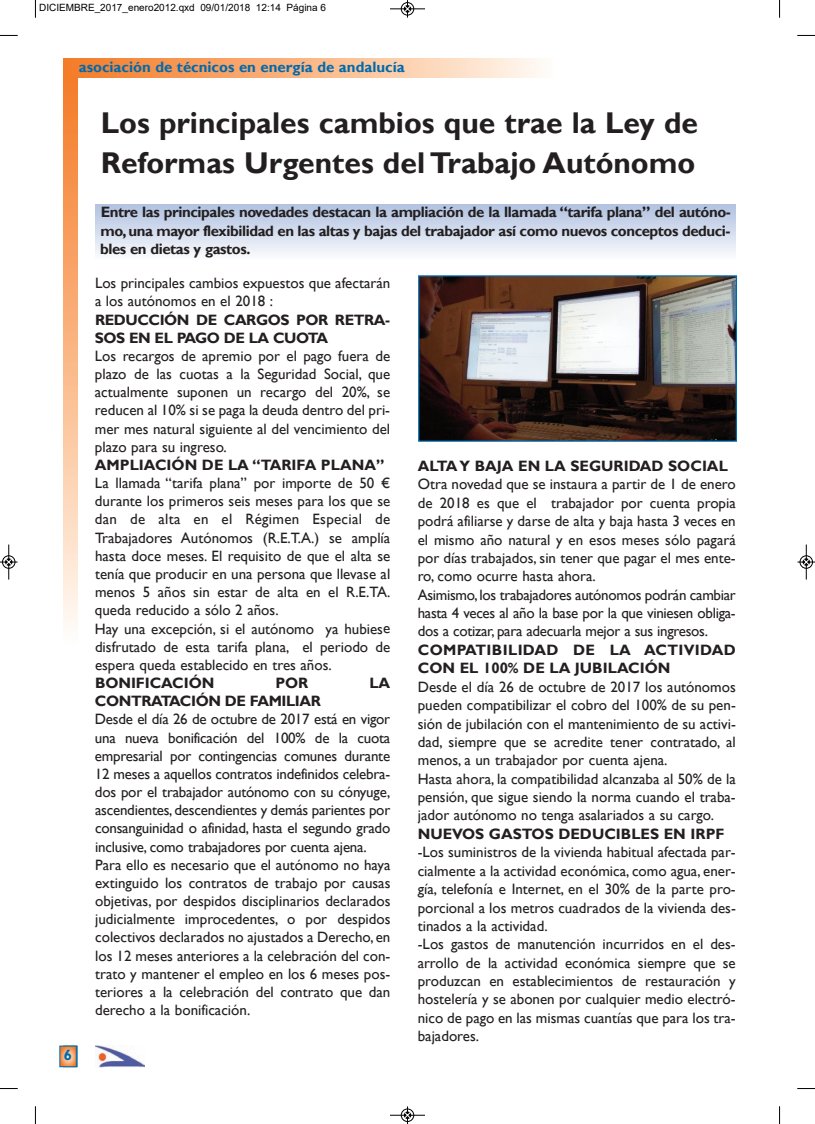
<style>
.page{position:relative;width:815px;height:1124px;background:#fff}
.page>*{position:absolute;margin:0;border:0;box-sizing:border-box;transform-origin:0 0}
.t1{font:700 30px/40px "Gill Sans";color:#231f20}
.t2{font:15px/18.1px "Gill Sans";color:#231f20}
.t3{font:700 15px/18px "Gill Sans";letter-spacing:-.025em;color:#231f20}
.t4{font:700 15px/18.4px "Gill Sans";color:#231f20}
.t5{font:700 15px "Gill Sans";color:#006aad}
.t6{font:700 15px "Gill Sans";letter-spacing:-.005em;color:#231f20}
.t7{font:10px "Arial";color:#000}
</style>
<div class="page">
<img style="left:95px;top:1045px;width:49px;height:21px">
<svg style="left:62px;top:1047px;width:13px;height:17px"></svg>
<div style="left:60px;top:1045px;width:17px;height:21px;border:1px solid #006aad"></div>
<div style="left:63px;top:59px;width:490px;height:19px;background:linear-gradient(to right,#f47822,#fff9f1)"></div>
<svg style="left:63px;top:78px;width:14px;height:549px;background:#f9b787"></svg>
<div style="left:96px;top:205px;width:640px;height:54px;background:linear-gradient(to bottom,#b1c2e0,#f8fafd)"></div>
<img style="left:420px;top:277px;width:315px;height:162px">
<div style="left:418px;top:275px;width:319px;height:166px;border:1px solid #006aad"></div>
<svg style="left:35px;top:0;width:1px;height:18px"></svg>
<svg style="left:0;top:35px;width:18px;height:1px"></svg>
<svg style="left:779px;top:0;width:1px;height:18px"></svg>
<svg style="left:797px;top:35px;width:18px;height:1px"></svg>
<svg style="left:35px;top:1106px;width:1px;height:17px"></svg>
<svg style="left:0;top:1088px;width:18px;height:1px"></svg>
<svg style="left:779px;top:1106px;width:1px;height:17px"></svg>
<svg style="left:797px;top:1088px;width:18px;height:1px"></svg>
<div style="left:401px;top:2px;width:13px;height:14px;border:1px solid #fff;border-radius:50%"></div>
<hr style="left:390px;top:9px;width:35px;height:1px;background:#000">
<div style="left:401px;top:2px;width:13px;height:13px;border:1px solid #000;border-radius:50%"></div>
<svg style="left:404px;top:0;width:7px;height:18px"></svg>
<hr style="left:390px;top:1114px;width:35px;height:1px;background:#000">
<div style="left:401px;top:1108px;width:13px;height:13px;border:1px solid #000;border-radius:50%"></div>
<svg style="left:404px;top:1106px;width:7px;height:17px"></svg>
<hr style="left:9px;top:544px;width:1px;height:35px;background:#000">
<div style="left:2px;top:555px;width:13px;height:13px;border:1px solid #000;border-radius:50%"></div>
<svg style="left:0;top:558px;width:18px;height:7px"></svg>
<hr style="left:806px;top:544px;width:1px;height:35px;background:#000">
<div style="left:800px;top:555px;width:13px;height:13px;border:1px solid #000;border-radius:50%"></div>
<svg style="left:798px;top:558px;width:17px;height:7px"></svg>
<p class="t7" style="left:39px;top:2px;width:288px">DICIEMBRE_2017_enero2012.qxd 09/01/2018 12:14 Página 6</p>
<p class="t5" style="left:79px;top:58px;width:327px">asociación de técnicos en energía de andalucía</p>
<h1 class="t1" style="left:101px;top:102px;width:599px">Los principales cambios que trae la Ley de<br>Reformas Urgentes del Trabajo Autónomo</h1>
<p class="t3" style="left:100px;top:203px;width:632px;text-align:justify">Entre las principales novedades destacan la ampliación de la llamada “tarifa plana” del autóno&shy;mo, una mayor flexibilidad en las altas y bajas del trabajador así como nuevos conceptos deduci&shy;bles en dietas y gastos.</p>
<p class="t5" style="left:64px;top:1045px;width:10px">6</p>
<p class="t2" style="left:95px;top:274px;width:297px">Los principales cambios expuestos que afectarán a los autónomos en el 2018 :</p>
<p class="t3" style="left:95px;top:310px;width:297px">REDUCCIÓN DE CARGOS POR RETRA-<br>SOS EN EL PAGO DE LA CUOTA</p>
<p class="t2" style="left:95px;top:346px;width:297px;text-align:justify">Los recargos de apremio por el pago fuera de plazo de las cuotas a la Seguridad Social, que actualmente suponen un recargo del 20%, se reducen al 10% si se paga la deuda dentro del pri&shy;mer mes natural siguiente al del vencimiento del plazo para su ingreso.</p>
<p class="t4" style="left:95px;top:455px;width:291px">AMPLIACIÓN DE LA “TARIFA PLANA”</p>
<p class="t2" style="left:95px;top:473px;width:297px">La llamada “tarifa plana” por importe de 50 € durante los primeros seis meses para los que se dan de alta en el Régimen Especial de Trabajadores Autónomos (R.E.T.A.) se amplía hasta doce meses. El requisito de que el alta se tenía que producir en una persona que llevase al menos 5 años sin estar de alta en el R.E.TA. queda reducido a sólo 2 años.<br>Hay una excepción, si el autónomo ya hubiese disfrutado de esta tarifa plana, el periodo de espera queda establecido en tres años.</p>
<p class="t6" style="left:95px;top:674px;width:121px">BONIFICACIÓN</p>
<p class="t3" style="left:275px;top:673px;width:34px">POR</p>
<p class="t3" style="left:369px;top:673px;width:22px">LA</p>
<p class="t3" style="left:95px;top:691px;width:228px">CONTRATACIÓN DE FAMILIAR</p>
<p class="t2" style="left:95px;top:710px;width:297px">Desde el día 26 de octubre de 2017 está en vigor una nueva bonificación del 100% de la cuota empresarial por contingencias comunes durante 12 meses a aquellos contratos indefinidos celebra&shy;dos por el trabajador autónomo con su cónyuge, ascendientes, descendientes y demás parientes por consanguinidad o afinidad, hasta el segundo grado inclusive, como trabajadores por cuenta ajena.<br>Para ello es necesario que el autónomo no haya extinguido los contratos de trabajo por causas objetivas, por despidos disciplinarios declarados judicialmente improcedentes, o por despidos colectivos declarados no ajustados a Derecho, en los 12 meses anteriores a la celebración del con&shy;trato y mantener el empleo en los 6 meses pos&shy;teriores a la celebración del contrato que dan derecho a la bonificación.</p>
<p class="t4" style="left:418px;top:456px;width:312px">ALTA Y BAJA EN LA SEGURIDAD SOCIAL</p>
<p class="t2" style="left:418px;top:475px;width:320px">Otra novedad que se instaura a partir de 1 de enero de 2018 es que el trabajador por cuenta propia podrá afiliarse y darse de alta y baja hasta 3 veces en el mismo año natural y en esos meses sólo pagará por días trabajados, sin tener que pagar el mes ente&shy;ro, como ocurre hasta ahora.<br>Asimismo, los trabajadores autónomos podrán cambiar hasta 4 veces al año la base por la que viniesen obliga&shy;dos a cotizar, para adecuarla mejor a sus ingresos.</p>
<p class="t4" style="left:418px;top:640px;width:320px">COMPATIBILIDAD DE LA ACTIVIDAD<br>CON EL 100% DE LA JUBILACIÓN</p>
<p class="t2" style="left:418px;top:677px;width:320px">Desde el día 26 de octubre de 2017 los autónomos pueden compatibilizar el cobro del 100% de su pen&shy;sión de jubilación con el mantenimiento de su activi&shy;dad, siempre que se acredite tener contratado, al menos, a un trabajador por cuenta ajena.<br>Hasta ahora, la compatibilidad alcanzaba al 50% de la pensión, que sigue siendo la norma cuando el traba&shy;jador autónomo no tenga asalariados a su cargo.</p>
<p class="t4" style="left:418px;top:824px;width:308px">NUEVOS GASTOS DEDUCIBLES EN IRPF</p>
<p class="t2" style="left:418px;top:842px;width:320px">-Los suministros de la vivienda habitual afectada par&shy;cialmente a la actividad económica, como agua, ener&shy;gía, telefonía e Internet, en el 30% de la parte pro&shy;porcional a los metros cuadrados de la vivienda des&shy;tinados a la actividad.<br>-Los gastos de manutención incurridos en el des&shy;arrollo de la actividad económica siempre que se produzcan en establecimientos de restauración y hostelería y se abonen por cualquier medio electró&shy;nico de pago en las mismas cuantías que para los tra&shy;bajadores.</p>
</div>
